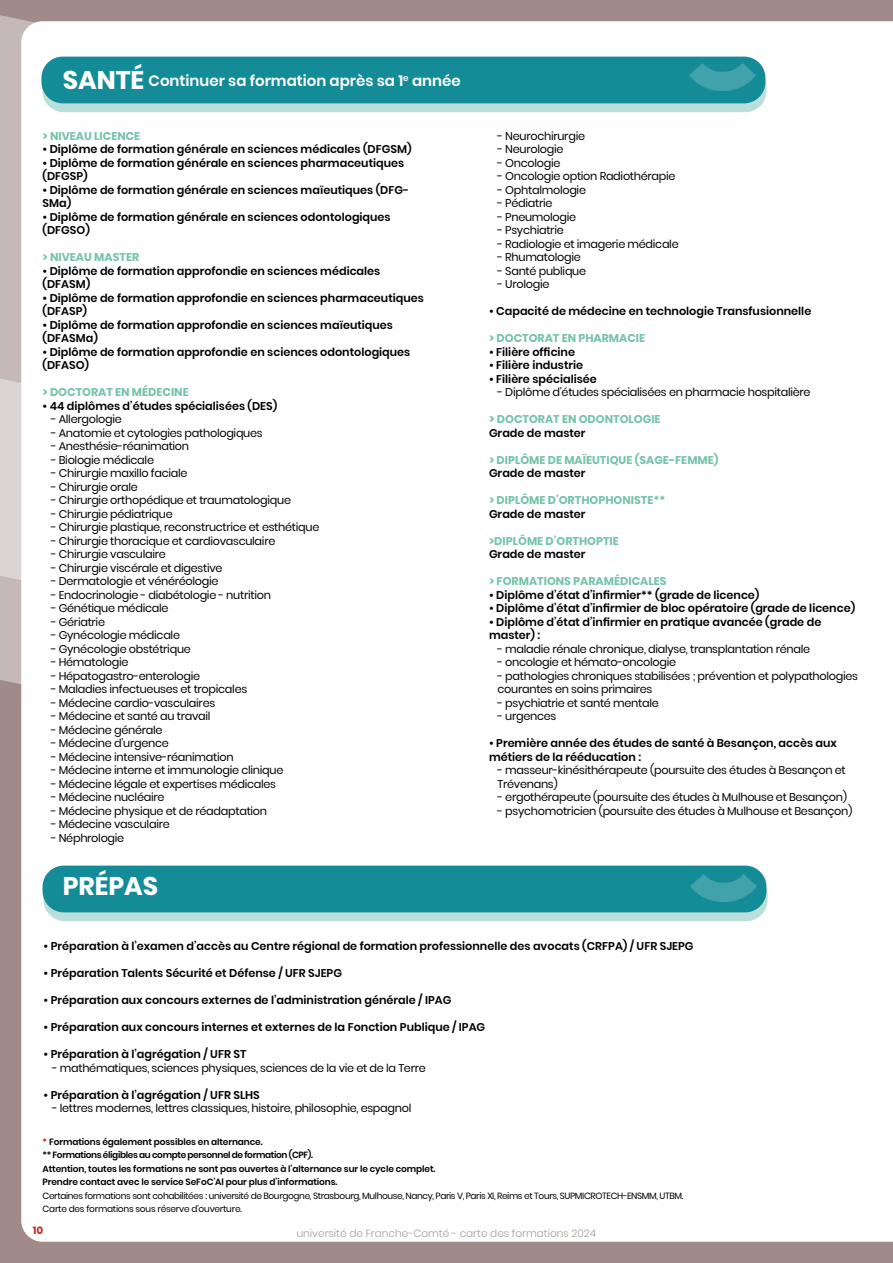
<style>
.page{position:relative;width:893px;height:1263px;background:#a08b8a}
.page>*{position:absolute;margin:0;border:0;box-sizing:border-box;transform-origin:0 0}
.t1{font:700 25.5px "Poppins";color:#fff}
.t2{font:600 15px "Poppins";color:#fff}
.t3{font:11.25px/13.5px "Poppins";letter-spacing:-.025em;color:#000}
.t4{font:600 11.25px/13.5px "Poppins";color:#000}
.t5{font:700 11.25px/13.5px "Poppins";color:#76c3aa}
.t6{font:300 10.5px "Poppins";color:#9d9d9c}
.t7{font:700 10.5px "Poppins";color:#c42d29}
.t8{font:600 9px/13.5px "Poppins";letter-spacing:-.01em;color:#000}
.t9{font:9px/13.5px "Poppins";letter-spacing:-.04em;color:#000}
.s1{font-size:12px}
.s2{font-weight:600;color:#000}
.s3{color:#cd1719}
</style>
<div class="page">
<div style="left:21px;top:1102px;width:872px;height:140px;background:#fff"></div>
<div style="left:0;top:15px;width:893px;height:344px;background:#fff"></div>
<div style="left:0;top:359px;width:893px;height:743px;background:#fff"></div>
<div style="left:44px;top:874px;width:723px;height:47px;background:#badfdb;border-radius:21px"></div>
<div style="left:43px;top:866px;width:723px;height:46px;background:#148c97;border-radius:21px"></div>
<div style="left:43px;top:65px;width:723px;height:47px;background:#badfdb;border-radius:21px"></div>
<div style="left:41px;top:57px;width:724px;height:46px;background:#148c97;border-radius:21px"></div>
<img style="left:689px;top:64px;width:67px;height:27px">
<img style="left:690px;top:874px;width:67px;height:27px">
<h1 class="t1" style="left:63px;top:66px;width:83px">SANTÉ</h1>
<h2 class="t2" style="left:149px;top:72px;width:314px">Continuer sa formation après sa 1<sup>e</sup> année</h2>
<p class="t5" style="left:43px;top:129px;width:99px">&gt; NIVEAU LICENCE</p>
<p class="t4" style="left:43px;top:143px;width:371px">• Diplôme de formation générale en sciences médicales (DFGSM)</p>
<p class="t4" style="left:43px;top:156px;width:363px">• Diplôme de formation générale en sciences pharmaceutiques (DFGSP)</p>
<p class="t4" style="left:43px;top:183px;width:368px">• Diplôme de formation générale en sciences maïeutiques (DFG-<br>SMa)</p>
<p class="t4" style="left:43px;top:210px;width:350px">• Diplôme de formation générale en sciences odontologiques (DFGSO)</p>
<p class="t5" style="left:43px;top:251px;width:98px">&gt; NIVEAU MASTER</p>
<p class="t4" style="left:43px;top:264px;width:339px">• Diplôme de formation approfondie en sciences médicales (DFASM)</p>
<p class="t4" style="left:43px;top:291px;width:383px">• Diplôme de formation approfondie en sciences pharmaceutiques (DFASP)</p>
<p class="t4" style="left:43px;top:318px;width:352px">• Diplôme de formation approfondie en sciences maïeutiques (DFASMa)</p>
<p class="t4" style="left:43px;top:345px;width:369px">• Diplôme de formation approfondie en sciences odontologiques (DFASO)</p>
<p class="t5" style="left:43px;top:386px;width:148px">&gt; DOCTORAT EN MÉDECINE</p>
<p class="t4" style="left:43px;top:399px;width:236px">• 44 diplômes d’études spécialisées (DES)</p>
<p class="t3" style="left:51px;top:413px;width:72px">- Allergologie</p>
<p class="t3" style="left:51px;top:426px;width:213px">- Anatomie et cytologies pathologiques</p>
<p class="t3" style="left:51px;top:440px;width:140px">- Anesthésie-réanimation</p>
<p class="t3" style="left:51px;top:453px;width:104px">- Biologie médicale</p>
<p class="t3" style="left:51px;top:467px;width:138px">- Chirurgie maxillo faciale</p>
<p class="t3" style="left:51px;top:480px;width:88px">- Chirurgie orale</p>
<p class="t3" style="left:51px;top:494px;width:242px">- Chirurgie orthopédique et traumatologique</p>
<p class="t3" style="left:51px;top:507px;width:123px">- Chirurgie pédiatrique</p>
<p class="t3" style="left:51px;top:521px;width:270px">- Chirurgie plastique, reconstructrice et esthétique</p>
<p class="t3" style="left:51px;top:534px;width:226px">- Chirurgie thoracique et cardiovasculaire</p>
<p class="t3" style="left:51px;top:548px;width:116px">- Chirurgie vasculaire</p>
<p class="t3" style="left:51px;top:561px;width:173px">- Chirurgie viscérale et digestive</p>
<p class="t3" style="left:51px;top:575px;width:169px">- Dermatologie et vénéréologie</p>
<p class="t3" style="left:51px;top:588px;width:221px">- Endocrinologie - diabétologie - nutrition</p>
<p class="t3" style="left:51px;top:602px;width:119px">- Génétique médicale</p>
<p class="t3" style="left:51px;top:615px;width:56px">- Gériatrie</p>
<p class="t3" style="left:51px;top:629px;width:131px">- Gynécologie médicale</p>
<p class="t3" style="left:51px;top:642px;width:141px">- Gynécologie obstétrique</p>
<p class="t3" style="left:51px;top:656px;width:79px">- Hématologie</p>
<p class="t3" style="left:51px;top:669px;width:151px">- Hépatogastro-enterologie</p>
<p class="t3" style="left:51px;top:683px;width:198px">- Maladies infectueuses et tropicales</p>
<p class="t3" style="left:51px;top:696px;width:166px">- Médecine cardio-vasculaires</p>
<p class="t3" style="left:51px;top:710px;width:161px">- Médecine et santé au travail</p>
<p class="t3" style="left:51px;top:723px;width:113px">- Médecine générale</p>
<p class="t3" style="left:51px;top:737px;width:119px">- Médecine d’urgence</p>
<p class="t3" style="left:51px;top:750px;width:184px">- Médecine intensive-réanimation</p>
<p class="t3" style="left:51px;top:764px;width:234px">- Médecine interne et immunologie clinique</p>
<p class="t3" style="left:51px;top:777px;width:227px">- Médecine légale et expertises médicales</p>
<p class="t3" style="left:51px;top:791px;width:115px">- Médecine nucléaire</p>
<p class="t3" style="left:51px;top:804px;width:218px">- Médecine physique et de réadaptation</p>
<p class="t3" style="left:51px;top:818px;width:120px">- Médecine vasculaire</p>
<p class="t3" style="left:51px;top:831px;width:75px">- Néphrologie</p>
<h1 class="t1" style="left:63px;top:871px;width:97px">PRÉPAS</h1>
<p class="t3" style="left:497px;top:129px;width:89px">- Neurochirurgie</p>
<p class="t3" style="left:497px;top:143px;width:67px">- Neurologie</p>
<p class="t3" style="left:497px;top:156px;width:65px">- Oncologie</p>
<p class="t3" style="left:497px;top:170px;width:180px">- Oncologie option Radiothérapie</p>
<p class="t3" style="left:497px;top:183px;width:90px">- Ophtalmologie</p>
<p class="t3" style="left:497px;top:197px;width:56px">- Pédiatrie</p>
<p class="t3" style="left:497px;top:210px;width:80px">- Pneumologie</p>
<p class="t3" style="left:497px;top:224px;width:68px">- Psychiatrie</p>
<p class="t3" style="left:497px;top:237px;width:183px">- Radiologie et imagerie médicale</p>
<p class="t3" style="left:497px;top:251px;width:85px">- Rhumatologie</p>
<p class="t3" style="left:497px;top:264px;width:90px">- Santé publique</p>
<p class="t3" style="left:497px;top:278px;width:53px">- Urologie</p>
<p class="t4" style="left:489px;top:305px;width:324px">• Capacité de médecine en technologie Transfusionnelle</p>
<p class="t5" style="left:489px;top:332px;width:158px">&gt; DOCTORAT EN PHARMACIE</p>
<p class="t4" style="left:489px;top:345px;width:88px">• Filière officine</p>
<p class="t4" style="left:489px;top:359px;width:96px">• Filière industrie</p>
<p class="t4" style="left:489px;top:372px;width:109px">• Filière spécialisée</p>
<p class="t3" style="left:497px;top:386px;width:315px">- Diplôme d’études spécialisées en pharmacie hospitalière</p>
<p class="t5" style="left:489px;top:413px;width:173px"><span class="s1">&gt;</span> DOCTORAT EN ODONTOLOGIE<br><span class="s2">Grade de master</span></p>
<p class="t5" style="left:489px;top:453px;width:231px">&gt; DIPLÔME DE MAÏEUTIQUE (SAGE-FEMME)</p>
<p class="t4" style="left:489px;top:467px;width:98px">Grade de master</p>
<p class="t5" style="left:489px;top:494px;width:178px">&gt; DIPLÔME D’ORTHOPHONISTE**</p>
<p class="t4" style="left:489px;top:507px;width:98px">Grade de master</p>
<p class="t5" style="left:489px;top:534px;width:131px">&gt;DIPLÔME D’ORTHOPTIE</p>
<p class="t4" style="left:489px;top:548px;width:98px">Grade de master</p>
<p class="t5" style="left:489px;top:575px;width:179px">&gt; FORMATIONS PARAMÉDICALES</p>
<p class="t4" style="left:489px;top:588px;width:272px">• Diplôme d’état d’infirmier** (grade de licence)</p>
<p class="t4" style="left:489px;top:602px;width:368px">• Diplôme d’état d’infirmier de bloc opératoire (grade de licence)</p>
<p class="t4" style="left:489px;top:615px;width:334px">• Diplôme d’état d’infirmier en pratique avancée (grade de master) :</p>
<p class="t3" style="left:497px;top:642px;width:314px">- maladie rénale chronique, dialyse, transplantation rénale</p>
<p class="t3" style="left:497px;top:656px;width:180px">- oncologie et hémato-oncologie</p>
<p class="t3" style="left:497px;top:669px;width:362px">- pathologies chroniques stabilisées ; prévention et polypathologies courantes en soins primaires</p>
<p class="t3" style="left:497px;top:696px;width:163px">- psychiatrie et santé mentale</p>
<p class="t3" style="left:497px;top:710px;width:60px">- urgences</p>
<p class="t4" style="left:489px;top:737px;width:349px">• Première année des études de santé à Besançon, accès aux métiers de la rééducation :</p>
<p class="t3" style="left:497px;top:764px;width:350px">- masseur-kinésithérapeute (poursuite des études à Besançon et<br>Trévenans)</p>
<p class="t3" style="left:497px;top:791px;width:351px">- ergothérapeute (poursuite des études à Mulhouse et Besançon)</p>
<p class="t3" style="left:497px;top:804px;width:356px">- psychomotricien (poursuite des études à Mulhouse et Besançon)</p>
<p class="t4" style="left:44px;top:940px;width:651px">• Préparation à l’examen d’accès au Centre régional de formation professionnelle des avocats (CRFPA) / UFR SJEPG</p>
<p class="t4" style="left:44px;top:967px;width:300px">• Préparation Talents Sécurité et Défense / UFR SJEPG</p>
<p class="t4" style="left:44px;top:994px;width:409px">• Préparation aux concours externes de l’administration générale / IPAG</p>
<p class="t4" style="left:44px;top:1021px;width:443px">• Préparation aux concours internes et externes de la Fonction Publique / IPAG</p>
<p class="t4" style="left:44px;top:1048px;width:204px">• Préparation à l’agrégation / UFR ST</p>
<p class="t3" style="left:52px;top:1061px;width:375px">- mathématiques, sciences physiques, sciences de la vie et de la Terre</p>
<p class="t4" style="left:44px;top:1088px;width:218px">• Préparation à l’agrégation / UFR SLHS</p>
<p class="t3" style="left:52px;top:1102px;width:361px">- lettres modernes, lettres classiques, histoire, philosophie, espagnol</p>
<p class="t8" style="left:43px;top:1135px;width:394px"><span class="s3">*</span> Formations également possibles en alternance.<br>** Formations éligibles au compte personnel de formation (CPF).<br>Attention, toutes les formations ne sont pas ouvertes à l’alternance sur le cycle complet.<br>Prendre contact avec le service SeFoC’Al pour plus d’informations.</p>
<p class="t9" style="left:43px;top:1189px;width:642px">Certaines formations sont cohabilitées : université de Bourgogne, Strasbourg, Mulhouse, Nancy, Paris V, Paris XI, Reims et Tours, SUPMICROTECH-ENSMM, UTBM.<br>Carte des formations sous réserve d’ouverture.</p>
<p class="t7" style="left:33px;top:1224px;width:12px">10</p>
<p class="t6" style="left:297px;top:1227px;width:301px">université de Franche-Comté - carte des formations 2024</p>
</div>
